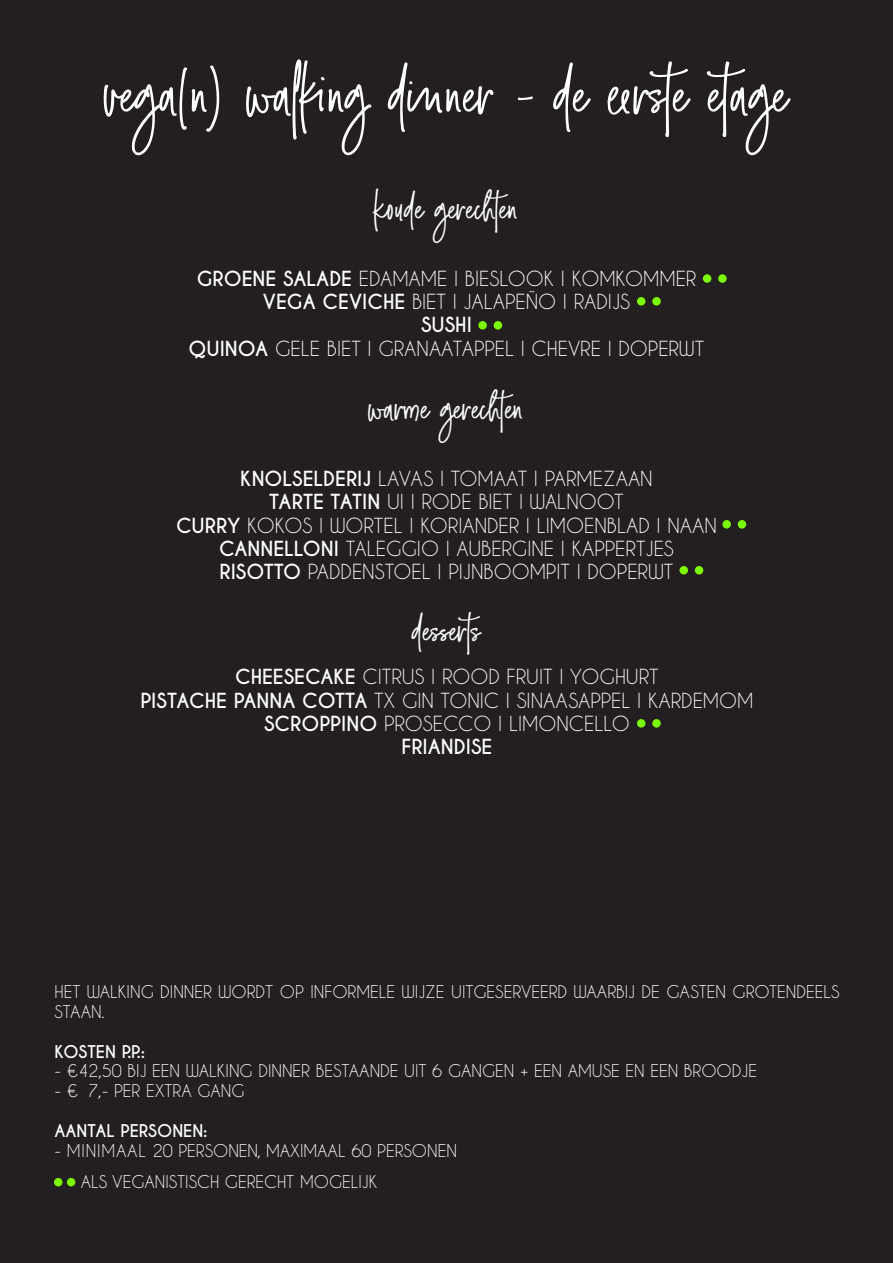
<style>
.page{position:relative;width:893px;height:1263px;background:#231f20}
.page>*{position:absolute;margin:0;border:0;box-sizing:border-box;transform-origin:0 0}
.t1{font:66px "Smooth Stone";color:#fff}
.t2{font:37.5px "Smooth Stone";color:#fff}
.t3{font:19.5px "Caviar Dreams";color:#fff}
.t4{font:700 19.5px "Caviar Dreams";color:#fff}
.t5{font:16.5px/19.8px "Caviar Dreams";color:#fff}
.t6{font:700 16.5px "Caviar Dreams";color:#fff}
.s1{font-weight:700}
</style>
<div class="page">
<div style="left:703px;top:274px;width:8px;height:9px;background:#7cfc00;border-radius:50%"></div>
<div style="left:718px;top:274px;width:9px;height:9px;background:#7cfc00;border-radius:50%"></div>
<div style="left:637px;top:297px;width:8px;height:9px;background:#7cfc00;border-radius:50%"></div>
<div style="left:652px;top:297px;width:9px;height:9px;background:#7cfc00;border-radius:50%"></div>
<div style="left:478px;top:321px;width:9px;height:9px;background:#7cfc00;border-radius:50%"></div>
<div style="left:494px;top:321px;width:8px;height:9px;background:#7cfc00;border-radius:50%"></div>
<div style="left:722px;top:520px;width:9px;height:9px;background:#7cfc00;border-radius:50%"></div>
<div style="left:738px;top:520px;width:8px;height:9px;background:#7cfc00;border-radius:50%"></div>
<div style="left:679px;top:566px;width:9px;height:8px;background:#7cfc00;border-radius:50%"></div>
<div style="left:695px;top:566px;width:8px;height:8px;background:#7cfc00;border-radius:50%"></div>
<div style="left:637px;top:719px;width:8px;height:9px;background:#7cfc00;border-radius:50%"></div>
<div style="left:652px;top:719px;width:9px;height:9px;background:#7cfc00;border-radius:50%"></div>
<div style="left:54px;top:1178px;width:8px;height:8px;background:#7cfc00;border-radius:50%"></div>
<div style="left:67px;top:1178px;width:8px;height:8px;background:#7cfc00;border-radius:50%"></div>
<p class="t1" style="left:105px;top:48px;width:686px">vega(n) walking dinner - de eerste etage</p>
<p class="t2" style="left:374px;top:182px;width:146px">koude gerechten</p>
<p class="t3" style="left:197px;top:266px;width:501px"><span class="s1">GROENE SALADE</span> EDAMAME I BIESLOOK I KOMKOMMER</p>
<p class="t3" style="left:263px;top:290px;width:369px"><span class="s1">VEGA CEVICHE</span> BIET I JALAPEÑO I RADIJS</p>
<p class="t4" style="left:421px;top:313px;width:52px">SUSHI</p>
<p class="t3" style="left:189px;top:337px;width:517px"><span class="s1">QUINOA</span> GELE BIET I GRANAATAPPEL I CHEVRE I DOPERWT</p>
<p class="t2" style="left:369px;top:382px;width:157px">warme gerechten</p>
<p class="t3" style="left:240px;top:467px;width:414px"><span class="s1">KNOLSELDERIJ</span> LAVAS I TOMAAT I PARMEZAAN</p>
<p class="t3" style="left:269px;top:490px;width:356px"><span class="s1">TARTE TATIN</span> UI I RODE BIET I WALNOOT</p>
<p class="t3" style="left:176px;top:513px;width:542px"><span class="s1">CURRY</span> KOKOS I WORTEL I KORIANDER I LIMOENBLAD I NAAN</p>
<p class="t3" style="left:219px;top:537px;width:456px"><span class="s1">CANNELLONI</span> TALEGGIO I AUBERGINE I KAPPERTJES</p>
<p class="t3" style="left:220px;top:560px;width:455px"><span class="s1">RISOTTO</span> PADDENSTOEL I PIJNBOOMPIT I DOPERWT</p>
<p class="t2" style="left:413px;top:604px;width:70px">desserts</p>
<p class="t3" style="left:235px;top:665px;width:425px"><span class="s1">CHEESECAKE</span> CITRUS I ROOD FRUIT I YOGHURT</p>
<p class="t3" style="left:140px;top:688px;width:614px"><span class="s1">PISTACHE PANNA COTTA</span> TX GIN TONIC I SINAASAPPEL I KARDEMOM</p>
<p class="t3" style="left:264px;top:712px;width:367px"><span class="s1">SCROPPINO</span> PROSECCO I LIMONCELLO</p>
<p class="t4" style="left:401px;top:735px;width:92px">FRIANDISE</p>
<p class="t5" style="left:54px;top:982px;width:786px">HET WALKING DINNER WORDT OP INFORMELE WIJZE UITGESERVEERD WAARBIJ DE GASTEN GROTENDEELS<br>STAAN.</p>
<p class="t6" style="left:54px;top:1041px;width:92px">KOSTEN P.P.:</p>
<p class="t5" style="left:54px;top:1061px;width:704px">- €42,50 BIJ EEN WALKING DINNER BESTAANDE UIT 6 GANGEN + EEN AMUSE EN EEN BROODJE</p>
<p class="t5" style="left:54px;top:1081px;width:192px">- € 7,- PER EXTRA GANG</p>
<p class="t6" style="left:54px;top:1120px;width:155px">AANTAL PERSONEN:</p>
<p class="t5" style="left:54px;top:1140px;width:404px">- MINIMAAL 20 PERSONEN, MAXIMAAL 60 PERSONEN</p>
<p class="t5" style="left:81px;top:1172px;width:298px">ALS VEGANISTISCH GERECHT MOGELIJK</p>
</div>
